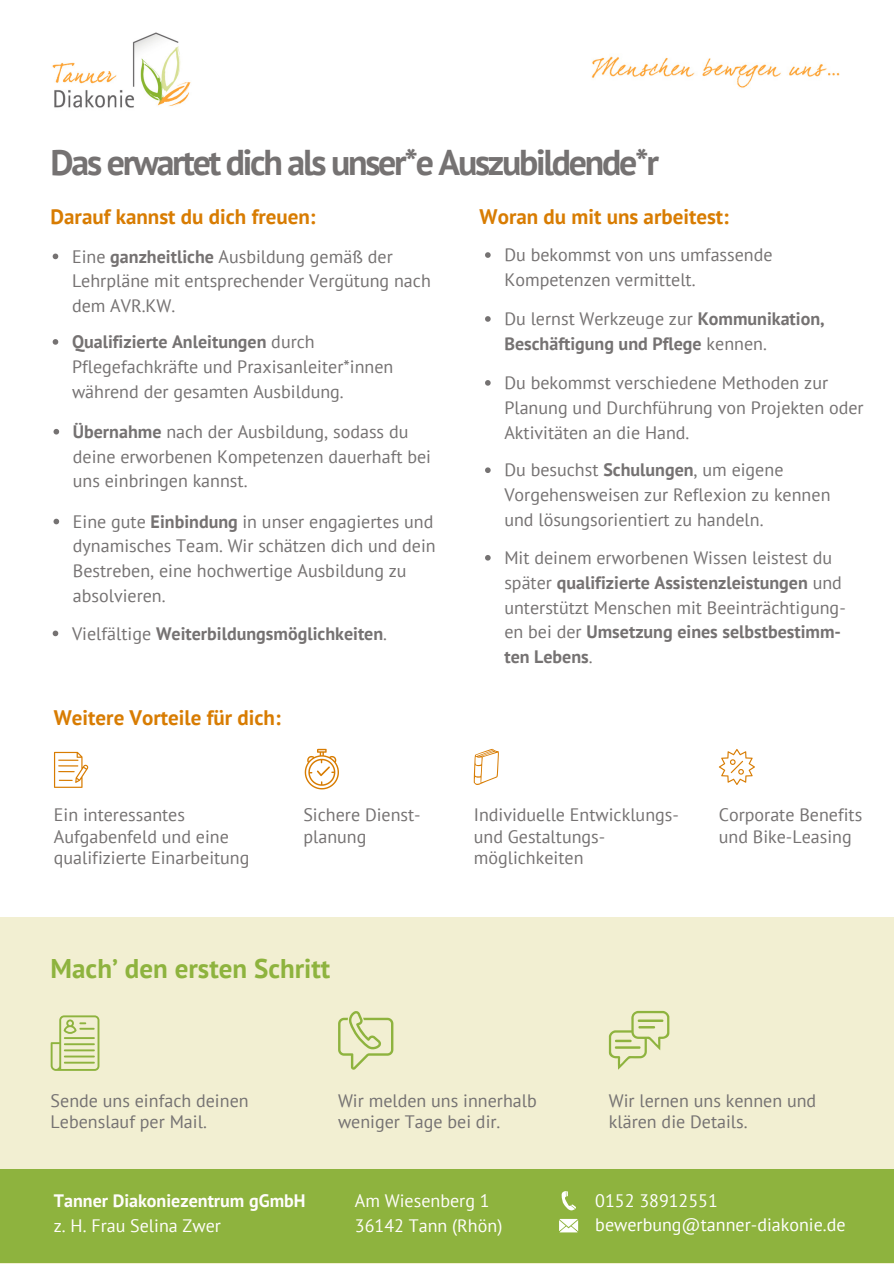
<style>
.page{position:relative;width:894px;height:1264px;background:#fff}
.page>*{position:absolute;margin:0;border:0;box-sizing:border-box;transform-origin:0 0}
.t1{font:700 35.85px "PT Sans";letter-spacing:-.065em;color:#757272}
.t2{font:700 27px "PT Sans";color:#8eb33e}
.t3{font:700 21px "PT Sans";color:#d87c02}
.t4{font:18px/24.8px "PT Sans";color:#757272}
.t5{font:700 18px/24.8px "PT Sans";color:#757272}
.t6{font:18px "PT Sans";color:#fffdfb}
.t7{font:18px "PT Sans";color:#fff}
.t8{font:700 18px "PT Sans";color:#fffdfb}
.s1{font-weight:700}
.s2{font-weight:400}
</style>
<div class="page">
<img style="left:52px;top:32px;width:139px;height:76px">
<img style="left:591px;top:56px;width:249px;height:32px">
<div style="left:0;top:917px;width:893px;height:346px;background:#f2efd2"></div>
<svg style="left:51px;top:1015px;width:48px;height:55px"></svg>
<hr style="left:64px;top:1037px;width:31px;height:2px;background:#8eb33e">
<hr style="left:64px;top:1043px;width:31px;height:2px;background:#8eb33e">
<hr style="left:64px;top:1049px;width:31px;height:2px;background:#8eb33e">
<hr style="left:64px;top:1055px;width:31px;height:2px;background:#8eb33e">
<hr style="left:64px;top:1061px;width:31px;height:2px;background:#8eb33e">
<svg style="left:338px;top:1011px;width:55px;height:58px"></svg>
<svg style="left:608px;top:1010px;width:61px;height:59px"></svg>
<div style="left:0;top:1169px;width:893px;height:94px;background:#8eb33e"></div>
<svg style="left:559px;top:1218px;width:19px;height:14px"></svg>
<svg style="left:561px;top:1191px;width:15px;height:19px"></svg>
<svg style="left:54px;top:752px;width:34px;height:36px"></svg>
<svg style="left:304px;top:748px;width:35px;height:41px"></svg>
<svg style="left:473px;top:748px;width:25px;height:36px"></svg>
<svg style="left:719px;top:749px;width:35px;height:35px"></svg>
<svg style="left:53px;top:253px;width:5px;height:6px"></svg>
<svg style="left:53px;top:339px;width:5px;height:6px"></svg>
<svg style="left:53px;top:429px;width:6px;height:5px"></svg>
<svg style="left:53px;top:518px;width:6px;height:6px"></svg>
<svg style="left:53px;top:630px;width:5px;height:6px"></svg>
<svg style="left:485px;top:252px;width:5px;height:6px"></svg>
<svg style="left:485px;top:380px;width:5px;height:6px"></svg>
<svg style="left:485px;top:467px;width:5px;height:6px"></svg>
<svg style="left:485px;top:555px;width:5px;height:5px"></svg>
<svg style="left:485px;top:316px;width:5px;height:6px"></svg>
<p class="t1" style="left:51px;top:138px;width:609px">Das erwartet dich als unser*e Auszubildende*r</p>
<p class="t3" style="left:51px;top:203px;width:266px">Darauf kannst du dich freuen:</p>
<p class="t3" style="left:479px;top:203px;width:251px">Woran du mit uns arbeitest:</p>
<p class="t4" style="left:72px;top:243px;width:360px">Eine <span class="s1">ganzheitliche</span> Ausbildung gemäß der<br>Lehrpläne mit entsprechender Vergütung nach dem AVR.KW.</p>
<p class="t4" style="left:72px;top:329px;width:323px"><span class="s1">Qualifizierte Anleitungen</span> durch<br>Pflegefachkräfte und Praxisanleiter*innen während der gesamten Ausbildung.</p>
<p class="t4" style="left:73px;top:419px;width:359px"><span class="s1">Übernahme</span> nach der Ausbildung, sodass du deine erworbenen Kompetenzen dauerhaft bei uns einbringen kannst.</p>
<p class="t4" style="left:73px;top:508px;width:364px">Eine gute <span class="s1">Einbindung</span> in unser engagiertes und dynamisches Team. Wir schätzen dich und dein Bestreben, eine hochwertige Ausbildung zu absolvieren.</p>
<p class="t5" style="left:72px;top:620px;width:316px"><span class="s2">Vielfältige</span> Weiterbildungsmöglichkeiten<span class="s2">.</span></p>
<p class="t3" style="left:54px;top:703px;width:228px">Weitere Vorteile für dich:</p>
<p class="t4" style="left:54px;top:804px;width:197px;line-height:21.3px">Ein interessantes<br>Aufgabenfeld und eine qualifizierte Einarbeitung</p>
<p class="t4" style="left:303px;top:802px;width:119px">Sichere Dienst-</p>
<p class="t4" style="left:303px;top:823px;width:64px">planung</p>
<h1 class="t2" style="left:51px;top:950px;width:281px">Mach’ den ersten Schritt</h1>
<p class="t4" style="left:504px;top:242px;width:270px">Du bekommst von uns umfassende<br>Kompetenzen vermittelt.</p>
<p class="t5" style="left:504px;top:306px;width:322px"><span class="s2">Du lernst Werkzeuge zur</span> Kommunikation,<br>Beschäftigung und Pflege <span class="s2">kennen.</span></p>
<p class="t4" style="left:504px;top:370px;width:361px">Du bekommst verschiedene Methoden zur<br>Planung und Durchführung von Projekten oder<br>Aktivitäten an die Hand.</p>
<p class="t4" style="left:504px;top:457px;width:327px">Du besuchst <span class="s1">Schulungen</span>, um eigene<br>Vorgehensweisen zur Reflexion zu kennen und lösungsorientiert zu handeln.</p>
<p class="t4" style="left:504px;top:545px;width:343px">Mit deinem erworbenen Wissen leistest du später <span class="s1">qualifizierte Assistenzleistungen</span> und unterstützt Menschen mit Beeinträchtigung&shy;en bei der <span class="s1">Umsetzung eines selbstbestimm&shy;ten Lebens</span>.</p>
<p class="t4" style="left:473px;top:804px;width:207px;line-height:21.3px">Individuelle Entwicklungs&shy;und Gestaltungs&shy;möglichkeiten</p>
<p class="t4" style="left:718px;top:802px;width:145px">Corporate Benefits</p>
<p class="t4" style="left:718px;top:823px;width:134px">und Bike-Leasing</p>
<h3 class="t4" style="left:51px;top:1089px;width:199px;line-height:21.3px">Sende uns einfach deinen<br>Lebenslauf per Mail.</h3>
<p class="t4" style="left:338px;top:1089px;width:200px;line-height:21.3px">Wir melden uns innerhalb weniger Tage bei dir.</p>
<p class="t4" style="left:608px;top:1089px;width:209px;line-height:21.3px">Wir lernen uns kennen und klären die Details.</p>
<p class="t8" style="left:54px;top:1188px;width:253px">Tanner Diakoniezentrum gGmbH</p>
<p class="t6" style="left:54px;top:1213px;width:168px">z. H. Frau Selina Zwer</p>
<p class="t6" style="left:355px;top:1188px;width:136px">Am Wiesenberg 1</p>
<h3 class="t6" style="left:355px;top:1213px;width:149px">36142 Tann (Rhön)</h3>
<p class="t7" style="left:595px;top:1188px;width:124px">0152 38912551</p>
<p class="t7" style="left:595px;top:1212px;width:252px">bewerbung@tanner-diakonie.de</p>
</div>
